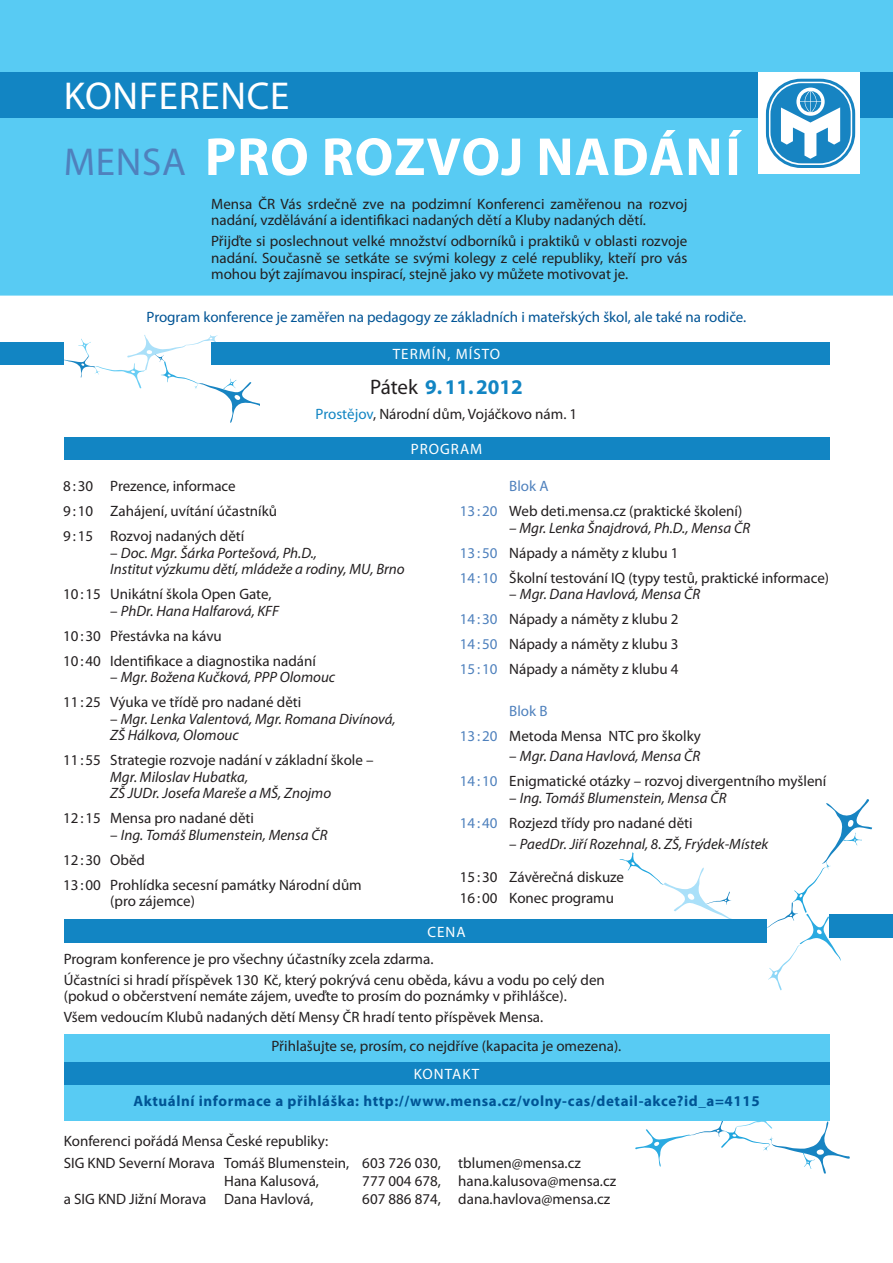
<style>
.page{position:relative;width:893px;height:1263px;background:#fff}
.page>*{position:absolute;margin:0;border:0;box-sizing:border-box;transform-origin:0 0}
.t1{font:700 54px "Myriad Pro";letter-spacing:.02em;color:#fff}
.t2{font:39px "Myriad Pro";letter-spacing:.02em;color:#fff}
.t3{font:700 21px "Myriad Pro";color:#1285c3}
.t4{font:15px/25px "Myriad Pro";color:#231f20}
.t5{font:italic 15px/16.5px "Myriad Pro";color:#231f20}
.t6{font:15px "Myriad Pro";color:#005495}
.t7{font:700 15px "Myriad Pro";letter-spacing:.04em;color:#005495}
.t8{font:15px/25px "Myriad Pro";color:#4f81bd}
.t9{font:15px "Myriad Pro";letter-spacing:.07em;color:#fff}
.s1{font-weight:400;font-size:39px;color:#4f81bd}
.s2{font-weight:400;color:#231f20}
.s3{color:#1285c3}
.s4{font-style:normal}
.s5{font-style:italic}
</style>
<div class="page">
<svg style="left:64px;top:335px;width:195px;height:88px"></svg>
<svg style="left:635px;top:1113px;width:215px;height:60px"></svg>
<svg style="left:767px;top:799px;width:105px;height:192px"></svg>
<svg style="left:619px;top:852px;width:116px;height:68px"></svg>
<div style="left:64px;top:1034px;width:765px;height:86px;background:#58cbf3"></div>
<div style="left:0;top:0;width:893px;height:296px;background:#58cbf3"></div>
<div style="left:211px;top:342px;width:618px;height:23px;background:#1285c3"></div>
<div style="left:64px;top:920px;width:702px;height:23px;background:#1285c3"></div>
<div style="left:0;top:73px;width:893px;height:45px;background:#1285c3"></div>
<div style="left:64px;top:1062px;width:765px;height:23px;background:#1285c3"></div>
<div style="left:64px;top:437px;width:765px;height:23px;background:#1285c3"></div>
<div style="left:0;top:342px;width:64px;height:23px;background:#1285c3"></div>
<div style="left:829px;top:915px;width:64px;height:23px;background:#1285c3"></div>
<div style="left:758px;top:72px;width:102px;height:102px;background:#fff"></div>
<div style="left:766px;top:79px;width:89px;height:89px;border:3px solid #1784c2;border-radius:34px"></div>
<svg style="left:770px;top:83px;width:81px;height:80px"></svg>
<h2 class="t2" style="left:64px;top:75px;width:227px">KONFERENCE</h2>
<h1 class="t1" style="left:64px;top:127px;width:678px"><span class="s1">MENSA</span> PRO ROZVOJ NADÁNÍ</h1>
<p class="t4" style="left:211px;top:196px;width:478px;line-height:16.5px">Mensa ČR Vás srdečně zve na podzimní Konferenci zaměřenou na rozvoj nadání, vzdělávání a identifikaci nadaných dětí a Kluby nadaných dětí.</p>
<p class="t4" style="left:211px;top:233px;width:478px;line-height:16.5px;text-align:justify">Přijďte si poslechnout velké množství odborníků i praktiků v oblasti rozvoje nadání. Současně se setkáte se svými kolegy z celé republiky, kteří pro vás mohou být zajímavou inspirací, stejně jako vy můžete motivovat je.</p>
<p class="t6" style="left:147px;top:308px;width:601px">Program konference je zaměřen na pedagogy ze základních i mateřských škol, ale také na rodiče.</p>
<p class="t9" style="left:393px;top:346px;width:109px">TERMÍN, MÍSTO</p>
<h3 class="t3" style="left:370px;top:375px;width:154px"><span class="s2">Pátek</span> 9. 11. 2012</h3>
<p class="t4" style="left:316px;top:402px;width:263px"><span class="s3">Prostějov</span>, Národní dům, Vojáčkovo nám. 1</p>
<p class="t9" style="left:411px;top:441px;width:73px">PROGRAM</p>
<p class="t4" style="left:63px;top:474px;width:31px;text-align:justify">8 : 30<br>9 : 10<br>9 : 15</p>
<p class="t4" style="left:63px;top:582px;width:39px">10 : 15</p>
<p class="t4" style="left:63px;top:623px;width:39px">10 : 30<br>10 : 40</p>
<p class="t4" style="left:63px;top:690px;width:39px">11 : 25</p>
<p class="t4" style="left:63px;top:748px;width:39px">11 : 55</p>
<p class="t4" style="left:63px;top:806px;width:39px">12 : 15</p>
<p class="t4" style="left:63px;top:847px;width:39px">12 : 30<br>13 : 00</p>
<p class="t4" style="left:110px;top:474px;width:168px">Prezence, informace<br>Zahájení, uvítání účastníků<br>Rozvoj nadaných dětí</p>
<p class="t5" style="left:110px;top:545px;width:296px"><span class="s4">–</span> Doc. Mgr. Šárka Portešová, Ph.D.,<br>Institut výzkumu dětí, mládeže a rodiny, MU, Brno</p>
<p class="t4" style="left:110px;top:582px;width:163px">Unikátní škola Open Gate,</p>
<p class="t4" style="left:110px;top:598px;width:207px">– <span class="s5">PhDr. Hana Halfarová, KFF<br></span>Přestávka na kávu<br>Identifikace a diagnostika nadání</p>
<p class="t5" style="left:110px;top:665px;width:226px;line-height:25px"><span class="s4">–</span> Mgr. Božena Kučková, PPP Olomouc<br><span class="s4">Výuka ve třídě pro nadané děti</span></p>
<p class="t5" style="left:110px;top:711px;width:287px"><span class="s4">–</span> Mgr. Lenka Valentová, Mgr. Romana Divínová,<br>ZŠ Hálkova, Olomouc</p>
<p class="t4" style="left:110px;top:748px;width:265px">Strategie rozvoje nadání v základní škole –</p>
<p class="t5" style="left:110px;top:769px;width:222px">Mgr. Miloslav Hubatka,<br>ZŠ JUDr. Josefa Mareše a MŠ, Znojmo</p>
<p class="t4" style="left:110px;top:806px;width:145px">Mensa pro nadané děti</p>
<p class="t4" style="left:110px;top:822px;width:253px">– <span class="s5">Ing. Tomáš Blumenstein, Mensa ČR<br></span>Oběd<br>Prohlídka secesní památky Národní dům</p>
<p class="t4" style="left:110px;top:889px;width:86px">(pro zájemce)</p>
<p class="t8" style="left:460px;top:499px;width:39px">13 : 20</p>
<p class="t8" style="left:460px;top:540px;width:39px">13 : 50<br>14 : 10</p>
<p class="t8" style="left:460px;top:607px;width:39px;text-align:justify">14 : 30<br>14 : 50<br>15 : 10</p>
<p class="t8" style="left:460px;top:723px;width:39px">13 : 20</p>
<p class="t8" style="left:460px;top:769px;width:39px">14 : 10</p>
<p class="t8" style="left:460px;top:811px;width:39px">14 : 40</p>
<p class="t4" style="left:460px;top:867px;width:39px;line-height:20.7px">15 : 30<br>16 : 00</p>
<p class="t9" style="left:427px;top:924px;width:40px">CENA</p>
<p class="t8" style="left:509px;top:474px;width:41px">Blok A</p>
<p class="t4" style="left:509px;top:499px;width:235px">Web deti.mensa.cz (praktické školení)</p>
<p class="t5" style="left:509px;top:520px;width:242px">– Mgr. Lenka Šnajdrová, Ph.D., Mensa ČR</p>
<p class="t4" style="left:509px;top:540px;width:321px">Nápady a náměty z klubu 1<br>Školní testování IQ (typy testů, praktické informace)</p>
<p class="t4" style="left:509px;top:582px;width:192px">– <span class="s5">Mgr. Dana Havlová, Mensa ČR<br></span>Nápady a náměty z klubu 2<br>Nápady a náměty z klubu 3<br>Nápady a náměty z klubu 4</p>
<p class="t8" style="left:509px;top:698px;width:40px">Blok B</p>
<p class="t4" style="left:509px;top:723px;width:193px">Metoda Mensa NTC pro školky</p>
<p class="t4" style="left:509px;top:744px;width:319px">– <span class="s5">Mgr. Dana Havlová, Mensa ČR<br></span>Enigmatické otázky – rozvoj divergentního myšlení</p>
<p class="t5" style="left:509px;top:786px;width:219px;line-height:25px"><span class="s4">–</span> Ing. Tomáš Blumenstein, Mensa ČR<br><span class="s4">Rozjezd třídy pro nadané děti</span></p>
<p class="t5" style="left:509px;top:836px;width:261px"><span class="s4">–</span> PaedDr. Jiří Rozehnal, 8. ZŠ, Frýdek-Místek</p>
<p class="t4" style="left:509px;top:867px;width:116px;line-height:20.7px">Závěrečná diskuze<br>Konec programu</p>
<p class="t4" style="left:64px;top:949px;width:543px;line-height:20.7px">Program konference je pro všechny účastníky zcela zdarma.<br>Účastníci si hradí příspěvek 130 Kč, který pokrývá cenu oběda, kávu a vodu po celý den</p>
<p class="t4" style="left:64px;top:986px;width:505px;line-height:20.7px">(pokud o občerstvení nemáte zájem, uveďte to prosím do poznámky v přihlášce).<br>Všem vedoucím Klubů nadaných dětí Mensy ČR hradí tento příspěvek Mensa.</p>
<p class="t4" style="left:272px;top:1034px;width:351px">Přihlašujte se, prosím, co nejdříve (kapacita je omezena).</p>
<p class="t9" style="left:414px;top:1065px;width:67px">KONTAKT</p>
<p class="t7" style="left:133px;top:1092px;width:628px">Aktuální informace a přihláška: http://www.mensa.cz/volny-cas/detail-akce?id_a=4115</p>
<p class="t4" style="left:64px;top:1130px;width:518px;line-height:22.2px">Konferenci pořádá Mensa České republiky:<br>SIG KND Severní Morava Tomáš Blumenstein, 603 726 030, tblumen@mensa.cz</p>
<p class="t4" style="left:224px;top:1168px;width:96px">Hana Kalusová,</p>
<p class="t4" style="left:362px;top:1168px;width:255px">777 004 678, hana.kalusova@mensa.cz</p>
<p class="t4" style="left:64px;top:1186px;width:251px">a SIG KND Jižní Morava Dana Havlová,</p>
<p class="t4" style="left:362px;top:1186px;width:249px">607 886 874, dana.havlova@mensa.cz</p>
</div>
